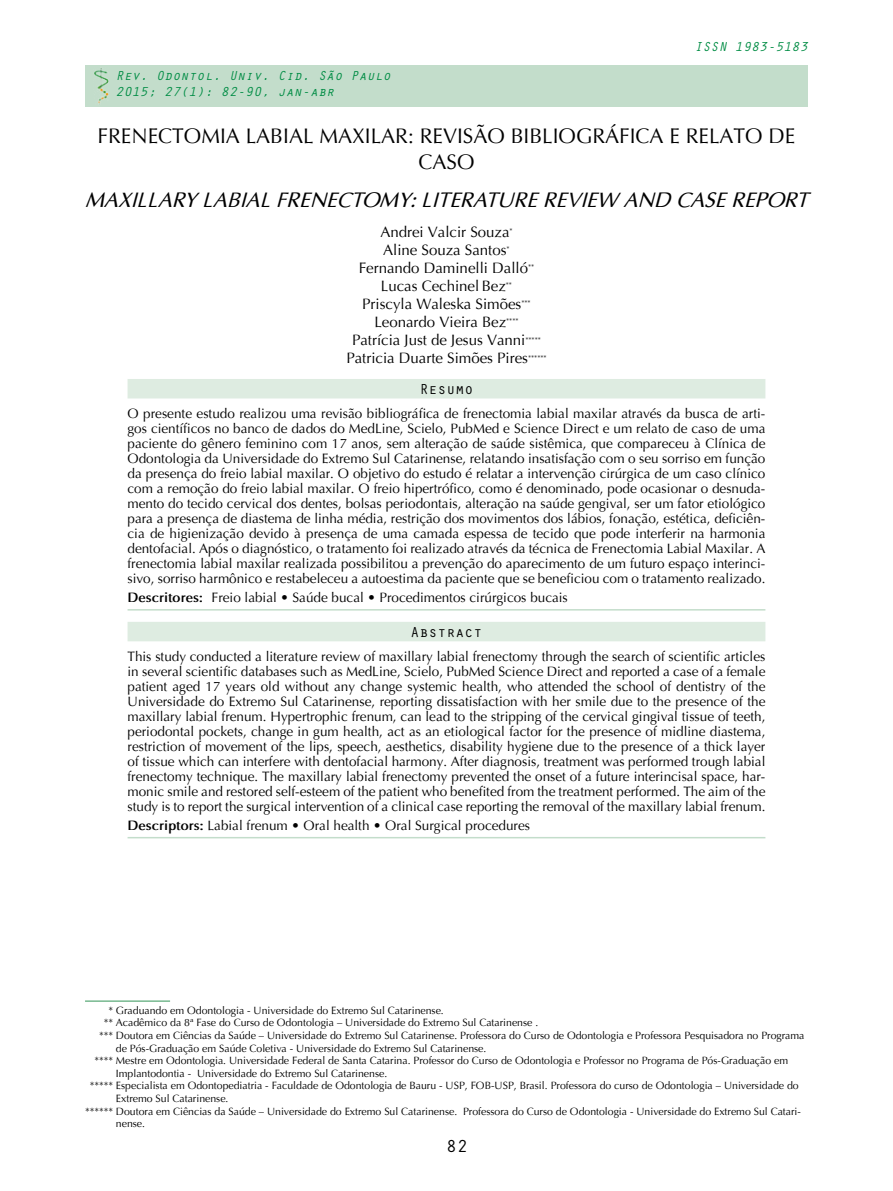
<style>
.page{position:relative;width:893px;height:1191px;background:#fff}
.page>*{position:absolute;margin:0;border:0;box-sizing:border-box;transform-origin:0 0}
.t1{font:21px/25.2px "Optima";color:#000;text-align:center}
.t2{font:italic 21px "Optima";color:#000}
.t3{font:18px "Orator Std";color:#000}
.t4{font:15px/18px "Optima";color:#000;text-align:center}
.t5{font:15px "Orator Std";color:#000}
.t6{font:13.5px/15px "Optima";color:#000;text-align:justify}
.t7{font:italic 13.5px/16.2px "Orator Std";color:#008c44}
.t8{font:10.5px "Optima";color:#000}
.s1{font-weight:700}
.s2{color:#fff}
</style>
<div class="page">
<div style="left:85px;top:65px;width:723px;height:41px;background:#c3ddcb"></div>
<img style="left:94px;top:68px;width:15px;height:36px">
<div style="left:128px;top:379px;width:637px;height:19px;background:#deece1"></div>
<hr style="left:128px;top:609px;width:637px;height:1px;background:#c3ddcb">
<div style="left:128px;top:622px;width:637px;height:19px;background:#deece1"></div>
<hr style="left:128px;top:837px;width:637px;height:1px;background:#c3ddcb">
<hr style="left:85px;top:1000px;width:85px;height:2px;background:#76b88f">
<p class="t7" style="left:116px;top:66px;width:277px">Rev. Odontol. Univ. Cid. São Paulo<br>2015; 27(1): 82-90, jan-abr</p>
<p class="t7" style="left:694px;top:38px;width:115px">ISSN 1983-5183</p>
<h1 class="t1" style="left:98px;top:124px;width:699px">Frenectomia labial maxilar: revisão bibliográfica e relato de caso</h1>
<h1 class="t2" style="left:85px;top:187px;width:724px">MAXILLARY LABIAL FRENECTOMY: LITERATURE REVIEW AND CASE REPORT</h1>
<p class="t4" style="left:346px;top:224px;width:202px">Andrei Valcir Souza<sup>*<br></sup>Aline Souza Santos<sup>*<br></sup>Fernando Daminelli Dalló<sup>**<br></sup>Lucas Cechinel Bez<sup>**<br></sup>Priscyla Waleska Simões<sup>***<br></sup>Leonardo Vieira Bez<sup>****<br></sup>Patrícia Just de Jesus Vanni<sup>*****<br></sup>Patricia Duarte Simões Pires<sup>******</sup></p>
<p class="t5" style="left:419px;top:378px;width:55px">Resumo</p>
<p class="t6" style="left:128px;top:406px;width:639px">O presente estudo realizou uma revisão bibliográfica de frenectomia labial maxilar através da busca de arti&shy;gos científicos no banco de dados do MedLine, Scielo, PubMed e Science Direct e um relato de caso de uma paciente do gênero feminino com 17 anos, sem alteração de saúde sistêmica, que compareceu à Clínica de Odontologia da Universidade do Extremo Sul Catarinense, relatando insatisfação com o seu sorriso em função da presença do freio labial maxilar. O objetivo do estudo é relatar a intervenção cirúrgica de um caso clínico com a remoção do freio labial maxilar. O freio hipertrófico, como é denominado, pode ocasionar o desnuda&shy;mento do tecido cervical dos dentes, bolsas periodontais, alteração na saúde gengival, ser um fator etiológico para a presença de diastema de linha média, restrição dos movimentos dos lábios, fonação, estética, deficiên&shy;cia de higienização devido à presença de uma camada espessa de tecido que pode interferir na harmonia dentofacial. Após o diagnóstico, o tratamento foi realizado através da técnica de Frenectomia Labial Maxilar. A frenectomia labial maxilar realizada possibilitou a prevenção do aparecimento de um futuro espaço interinci&shy;sivo, sorriso harmônico e restabeleceu a autoestima da paciente que se beneficiou com o tratamento realizado.</p>
<p class="t6" style="left:128px;top:590px;width:442px"><span class="s1">Descritores:</span> Freio labial • Saúde bucal • Procedimentos cirúrgicos bucais</p>
<p class="t5" style="left:410px;top:621px;width:73px">Abstract</p>
<p class="t6" style="left:128px;top:649px;width:639px">This study conducted a literature review of maxillary labial frenectomy through the search of scientific articles in several scientific databases such as MedLine, Scielo, PubMed Science Direct and reported a case of a female patient aged 17 years old without any change systemic health, who attended the school of dentistry of the Universidade do Extremo Sul Catarinense, reporting dissatisfaction with her smile due to the presence of the maxillary labial frenum. Hypertrophic frenum, can lead to the stripping of the cervical gingival tissue of teeth, periodontal pockets, change in gum health, act as an etiological factor for the presence of midline diastema, restriction of movement of the lips, speech, aesthetics, disability hygiene due to the presence of a thick layer of tissue which can interfere with dentofacial harmony. After diagnosis, treatment was performed trough labial frenectomy technique. The maxillary labial frenectomy prevented the onset of a future interincisal space, har&shy;monic smile and restored self-esteem of the patient who benefited from the treatment performed. The aim of the study is to report the surgical intervention of a clinical case reporting the removal of the maxillary labial frenum.</p>
<p class="t6" style="left:128px;top:818px;width:404px"><span class="s1">Descriptors:</span> Labial frenum • Oral health • Oral Surgical procedures</p>
<p class="t8" style="left:85px;top:1003px;width:360px"><span class="s2">*****</span>* Graduando em Odontologia - Universidade do Extremo Sul Catarinense.</p>
<p class="t8" style="left:85px;top:1016px;width:455px"><span class="s2">****</span>** Acadêmico da 8ª Fase do Curso de Odontologia – Universidade do Extremo Sul Catarinense .</p>
<p class="t8" style="left:85px;top:1028px;width:721px"><span class="s2">***</span>*** Doutora em Ciências da Saúde – Universidade do Extremo Sul Catarinense. Professora do Curso de Odontologia e Professora Pesquisadora no Programa</p>
<p class="t8" style="left:116px;top:1041px;width:372px">de Pós-Graduação em Saúde Coletiva - Universidade do Extremo Sul Catarinense.</p>
<p class="t8" style="left:85px;top:1054px;width:705px"><span class="s2">**</span>**** Mestre em Odontologia. Universidade Federal de Santa Catarina. Professor do Curso de Odontologia e Professor no Programa de Pós-Graduação em</p>
<p class="t8" style="left:116px;top:1066px;width:273px">Implantodontia - Universidade do Extremo Sul Catarinense.</p>
<p class="t8" style="left:85px;top:1079px;width:715px"><span class="s2">*</span>***** Especialista em Odontopediatria - Faculdade de Odontologia de Bauru - USP, FOB-USP, Brasil. Professora do curso de Odontologia – Universidade do</p>
<p class="t8" style="left:116px;top:1091px;width:114px">Extremo Sul Catarinense.</p>
<p class="t8" style="left:85px;top:1104px;width:717px">****** Doutora em Ciências da Saúde – Universidade do Extremo Sul Catarinense. Professora do Curso de Odontologia - Universidade do Extremo Sul Catari-</p>
<p class="t8" style="left:116px;top:1117px;width:31px">nense.</p>
<h2 class="t3" style="left:446px;top:1133px;width:23px">82</h2>
</div>
